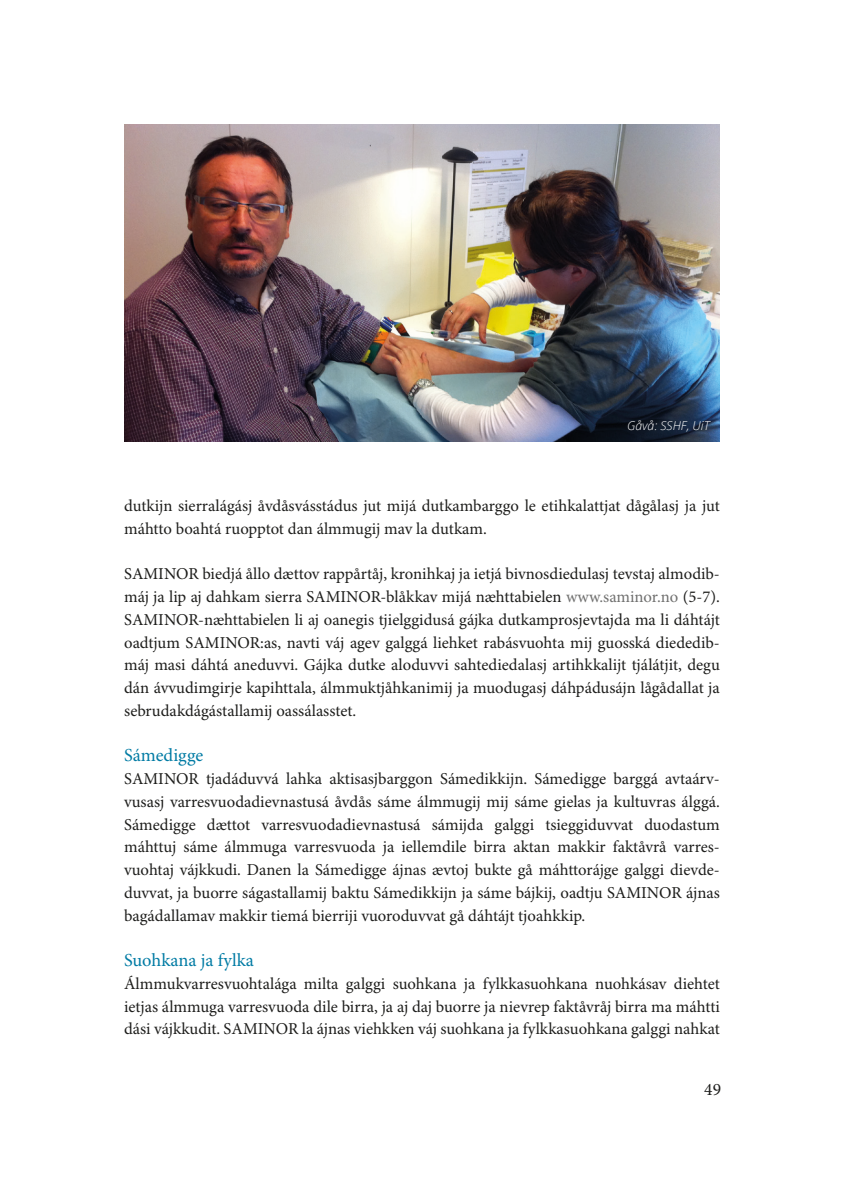
<style>
.page{position:relative;width:844px;height:1191px;background:#fff}
.page>*{position:absolute;margin:0;border:0;box-sizing:border-box;transform-origin:0 0}
.tittel_nivå_3_artikl{font:18.38px "Minion Pro";color:#007ba4}
.t1{font:17.5px "Minion Pro";color:#1d1d1b}
.Brødtekst{font:16.62px/22.8px "Minion Pro";color:#1d1d1b;text-align:justify}
.Fotokred{font:italic 300 12.25px "Open Sans";color:#fff}
.s1{color:#70706f}
</style>
<div class="page">
<img style="left:124px;top:124px;width:595px;height:318px">
<p class="Fotokred" style="left:627px;top:416px;width:84px">Gåvå: SSHF, UiT</p>
<p class="Brødtekst" style="left:124px;top:495px;width:597px">dutkijn sierralágásj åvdåsvásstádus jut mijá dutkambarggo le etihkalattjat dågålasj ja jut máhtto boahtá ruopptot dan álmmugij mav la dutkam.</p>
<p class="Brødtekst" style="left:124px;top:563px;width:597px">SAMINOR biedjá ållo dættov rappårtåj, kronihkaj ja ietjá bivnosdiedulasj tevstaj almodib&shy;máj ja lip aj dahkam sierra SAMINOR-blåkkav mijá næhttabielen <span class="s1">www.saminor.no</span> (5-7).<br>SAMINOR-næhttabielen li aj oanegis tjielggidusá gájka dutkamprosjevtajda ma li dáhtájt oadtjum SAMINOR:as, navti váj agev galggá liehket rabásvuohta mij guosská diededib&shy;máj masi dáhtá aneduvvi. Gájka dutke aloduvvi sahtediedalasj artihkkalijt tjálátjit, degu dán ávvudimgirje kapihttala, álmmuktjåhkanimij ja muodugasj dáhpádusájn lågådallat ja sebrudakdágástallamij oassálasstet.</p>
<p class="tittel_nivå_3_artikl" style="left:124px;top:744px;width:81px">Sámedigge</p>
<p class="Brødtekst" style="left:124px;top:768px;width:597px">SAMINOR tjadáduvvá lahka aktisasjbarggon Sámedikkijn. Sámedigge barggá avtaárv&shy;vusasj varresvuodadievnastusá åvdås sáme álmmugij mij sáme gielas ja kultuvras álggá.<br>Sámedigge dættot varresvuodadievnastusá sámijda galggi tsieggiduvvat duodastum máhttuj sáme álmmuga varresvuoda ja iellemdile birra aktan makkir faktåvrå varres&shy;vuohtaj vájkkudi. Danen la Sámedigge ájnas ævtoj bukte gå máhttorájge galggi dievde&shy;duvvat, ja buorre ságastallamij baktu Sámedikkijn ja sáme bájkij, oadtju SAMINOR ájnas bagádallamav makkir tiemá bierriji vuoroduvvat gå dáhtájt tjoahkkip.</p>
<p class="tittel_nivå_3_artikl" style="left:124px;top:949px;width:131px">Suohkana ja fylka</p>
<p class="Brødtekst" style="left:124px;top:973px;width:597px">Álmmukvarresvuohtalága milta galggi suohkana ja fylkkasuohkana nuohkásav diehtet ietjas álmmuga varresvuoda dile birra, ja aj daj buorre ja nievrep faktåvråj birra ma máhtti dási vájkkudit. SAMINOR la ájnas viehkken váj suohkana ja fylkkasuohkana galggi nahkat</p>
<p class="t1" style="left:704px;top:1079px;width:18px">49</p>
</div>
